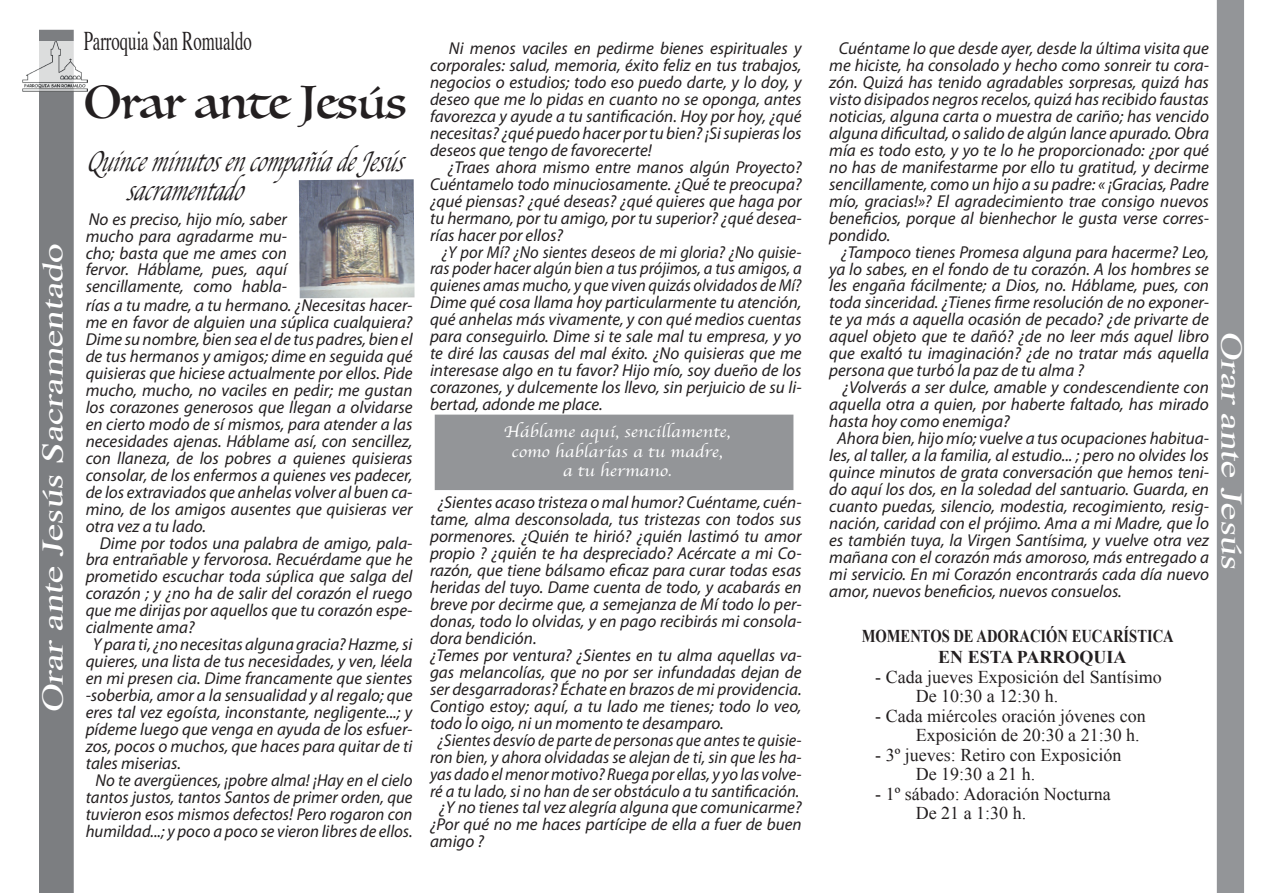
<style>
.page{position:relative;width:1263px;height:893px;background:#fff}
.page>*{position:absolute;margin:0;border:0;box-sizing:border-box;transform-origin:0 0}
.t1{font:45px "Luminari";color:#231f20}
.t2{font:italic 30px/28.5px "Apple Chancery";color:#231f20;scale:.68 1}
.t3{font:italic 30px "Times";color:#fff;scale:1.3 1}
.t4{font:27px "Times";color:#231f20;scale:.62 1}
.t5{font:18px/19.5px "Times New Roman";color:#231f20}
.t6{font:700 18px/21.6px "Times New Roman";color:#231f20;scale:.81 1}
.t7{font:italic 17.25px/17px "Myriad Pro";color:#231f20;text-align:justify}
.t8{font:italic 17.25px/17px "Myriad Pro";color:#231f20;text-align:justify;scale:.95 1}
.t9{font:italic 17.25px "Myriad Pro";color:#231f20;scale:.96 1}
.t10{font:16.5px/19.5px "Apple Chancery";color:#fff;text-align:center;scale:1.14 1}
</style>
<div class="page">
<div style="left:40px;top:31px;width:33px;height:861px;background:#7c7e81"></div>
<div style="left:39px;top:30px;width:35px;height:863px;border:2px solid #7c7e81"></div>
<img style="left:22px;top:41px;width:66px;height:50px">
<img style="left:299px;top:179px;width:116px;height:119px">
<div style="left:435px;top:415px;width:358px;height:75px;background:#939598"></div>
<div style="left:1217px;top:1px;width:26px;height:891px;background:#939598"></div>
<div style="left:1217px;top:0;width:27px;height:893px;border:2px solid #939598"></div>
<h2 class="t3" style="left:25px;top:713px;width:368px;rotate:-90deg">Orarante Jesús Sacramentado</h2>
<h3 class="t4" style="left:84px;top:16px;width:273px">Parroquia San Romualdo</h3>
<h1 class="t1" style="left:84px;top:64px;width:324px">Orar ante Jesús</h1>
<h2 class="t2" style="left:125px;top:147px;width:431px;text-indent:-40px">QuinceminutosencompañíadeJesús sacramentado</h2>
<p class="t7" style="left:86px;top:210px;width:203px">No es preciso, hijo mío, saber mucho para agradarme mu&shy;cho; basta que me ames con fervor. Háblame, pues, aquí sencillamente, como habla-</p>
<p class="t7" style="left:86px;top:297px;width:328px">rías a tu madre, a tu hermano. ¿Necesitas hacer&shy;me en favor de alguien una súplica cualquiera?<br>Dime su nombre, bien sea el de tus padres, bien el de tus hermanos y amigos; dime en seguida qué quisieras que hiciese actualmente por ellos. Pide mucho, mucho, no vaciles en pedir; me gustan los corazones generosos que llegan a olvidarse en cierto modo de sí mismos, para atender a las necesidades ajenas. Háblame así, con sencillez, con llaneza, de los pobres a quienes quisieras consolar, de los enfermos a quienes ves padecer, de los extraviados que anhelas volver al buen ca&shy;mino, de los amigos ausentes que quisieras ver otra vez a tu lado.</p>
<p class="t7" style="left:100px;top:534px;width:314px">Dime por todos una palabra de amigo, pala-</p>
<p class="t7" style="left:86px;top:551px;width:328px">bra entrañable y fervorosa. Recuérdame que he</p>
<p class="t7" style="left:86px;top:568px;width:328px">prometido escuchar toda súplica que salga del</p>
<p class="t7" style="left:86px;top:585px;width:328px">corazón ; y ¿no ha de salir del corazón el ruego</p>
<p class="t7" style="left:86px;top:602px;width:328px">que me dirijas por aquellos que tu corazón espe-</p>
<p class="t7" style="left:86px;top:619px;width:110px">cialmente ama?</p>
<p class="t7" style="left:93px;top:636px;width:321px">Y para ti, ¿no necesitas alguna gracia? Hazme, si</p>
<p class="t7" style="left:86px;top:653px;width:328px">quieres, una lista de tus necesidades, y ven, léela</p>
<p class="t7" style="left:86px;top:670px;width:328px">en mi presen cia. Dime francamente que sientes</p>
<p class="t7" style="left:86px;top:687px;width:328px">-soberbia, amor a la sensualidad y al regalo; que</p>
<p class="t7" style="left:86px;top:703px;width:328px">eres tal vez egoísta, inconstante, negligente...; y</p>
<p class="t7" style="left:86px;top:720px;width:328px">pídeme luego que venga en ayuda de los esfuer-</p>
<p class="t7" style="left:86px;top:737px;width:328px">zos, pocos o muchos, que haces para quitar de ti</p>
<p class="t7" style="left:86px;top:754px;width:97px">tales miserias.</p>
<p class="t7" style="left:96px;top:771px;width:318px">No te avergüences, ¡pobre alma! ¡Hay en el cielo</p>
<p class="t7" style="left:86px;top:788px;width:328px">tantos justos, tantos Santos de primer orden, que</p>
<p class="t7" style="left:86px;top:805px;width:328px">tuvieron esos mismos defectos! Pero rogaron con</p>
<p class="t7" style="left:86px;top:822px;width:328px">humildad...; y poco a poco se vieron libres de ellos.</p>
<p class="t7" style="left:430px;top:40px;width:373px;text-indent:19px">Ni menos vaciles en pedirme bienes espirituales y corporales: salud, memoria, éxito feliz en tus trabajos, negocios o estudios; todo eso puedo darte, y lo doy, y deseo que me lo pidas en cuanto no se oponga, antes favorezca y ayude a tu santificación. Hoy por hoy, ¿qué necesitas? ¿qué puedo hacer por tu bien? ¡Si supieras los deseos que tengo de favorecerte!</p>
<p class="t7" style="left:430px;top:158px;width:373px;text-indent:18px">¿Traes ahora mismo entre manos algún Proyecto?<br>Cuéntamelo todo minuciosamente. ¿Qué te preocupa? ¿qué piensas? ¿qué deseas? ¿qué quieres que haga por tu hermano, por tu amigo, por tu superior? ¿qué desea&shy;rías hacer por ellos?</p>
<p class="t8" style="left:430px;top:243px;width:393px;text-indent:12px">¿Y por Mí? ¿No sientes deseos de mi gloria? ¿No quisie&shy;ras poder hacer algún bien a tus prójimos, a tus amigos, a quienes amas mucho, y que viven quizás olvidados de Mí?<br>Dime qué cosa llama hoy particularmente tu atención, qué anhelas más vivamente, y con qué medios cuentas para conseguirlo. Dime si te sale mal tu empresa, y yo te diré las causas del mal éxito. ¿No quisieras que me interesase algo en tu favor? Hijo mío, soy dueño de los corazones, y dulcemente los llevo, sin perjuicio de su li&shy;bertad, adonde me place.</p>
<p class="t10" style="left:504px;top:422px;width:200px">Háblame aquí, sencillamente, como hablarías a tu madre,<br>a tu hermano.</p>
<p class="t7" style="left:438px;top:494px;width:365px">¿Sientes acaso tristeza o mal humor? Cuéntame, cuén-</p>
<p class="t7" style="left:430px;top:511px;width:373px">tame, alma desconsolada, tus tristezas con todos sus</p>
<p class="t7" style="left:430px;top:528px;width:373px">pormenores. ¿Quién te hirió? ¿quién lastimó tu amor</p>
<p class="t7" style="left:430px;top:545px;width:373px">propio ? ¿quién te ha despreciado? Acércate a mi Co-</p>
<p class="t7" style="left:430px;top:562px;width:373px">razón, que tiene bálsamo eficaz para curar todas esas</p>
<p class="t7" style="left:430px;top:579px;width:373px">heridas del tuyo. Dame cuenta de todo, y acabarás en</p>
<p class="t7" style="left:430px;top:595px;width:373px">breve por decirme que, a semejanza de Mí todo lo per-</p>
<p class="t7" style="left:430px;top:612px;width:373px">donas, todo lo olvidas, y en pago recibirás mi consola-</p>
<p class="t7" style="left:430px;top:629px;width:108px">dora bendición.</p>
<p class="t7" style="left:430px;top:646px;width:373px">¿Temes por ventura? ¿Sientes en tu alma aquellas va-</p>
<p class="t7" style="left:430px;top:663px;width:373px">gas melancolías, que no por ser infundadas dejan de</p>
<p class="t7" style="left:430px;top:680px;width:373px">ser desgarradoras? Échate en brazos de mi providencia.</p>
<p class="t7" style="left:430px;top:697px;width:373px">Contigo estoy; aquí, a tu lado me tienes; todo lo veo,</p>
<p class="t7" style="left:430px;top:714px;width:295px">todo lo oigo, ni un momento te desamparo.</p>
<p class="t9" style="left:438px;top:729px;width:381px">¿Sientes desvío de parte de personas que antes te quisie-</p>
<p class="t9" style="left:430px;top:746px;width:389px">ron bien, y ahora olvidadas se alejan de ti, sin que les ha-</p>
<p class="t9" style="left:430px;top:763px;width:389px">yas dado el menor motivo? Ruega por ellas, y yo las volve-</p>
<p class="t9" style="left:430px;top:780px;width:386px">ré a tu lado, si no han de ser obstáculo a tu santificación.</p>
<p class="t7" style="left:439px;top:799px;width:364px">¿Y no tienes tal vez alegría alguna que comunicarme?</p>
<p class="t7" style="left:430px;top:816px;width:373px">¿Por qué no me haces partícipe de ella a fuer de buen</p>
<p class="t7" style="left:430px;top:833px;width:56px">amigo ?</p>
<p class="t7" style="left:829px;top:40px;width:381px;text-indent:10px">Cuéntame lo que desde ayer, desde la última visita que me hiciste, ha consolado y hecho como sonreir tu cora&shy;zón. Quizá has tenido agradables sorpresas, quizá has visto disipados negros recelos, quizá has recibido faustas noticias, alguna carta o muestra de cariño; has vencido alguna dificultad, o salido de algún lance apurado. Obra mía es todo esto, y yo te lo he proporcionado: ¿por qué no has de manifestarme por ello tu gratitud, y decirme sencillamente, como un hijo a su padre: « ¡Gracias, Padre mío, gracias!»? El agradecimiento trae consigo nuevos beneficios, porque al bienhechor le gusta verse corres&shy;pondido.</p>
<p class="t7" style="left:829px;top:243px;width:381px;text-indent:12px">¿Tampoco tienes Promesa alguna para hacerme? Leo, ya lo sabes, en el fondo de tu corazón. A los hombres se les engaña fácilmente; a Dios, no. Háblame, pues, con toda sinceridad. ¿Tienes firme resolución de no exponer&shy;te ya más a aquella ocasión de pecado? ¿de privarte de aquel objeto que te dañó? ¿de no leer más aquel libro que exaltó tu imaginación? ¿de no tratar más aquella persona que turbó la paz de tu alma ?</p>
<p class="t7" style="left:842px;top:379px;width:368px">¿Volverás a ser dulce, amable y condescendiente con</p>
<p class="t7" style="left:829px;top:396px;width:381px">aquella otra a quien, por haberte faltado, has mirado</p>
<p class="t7" style="left:829px;top:412px;width:182px">hasta hoy como enemiga?</p>
<p class="t7" style="left:837px;top:429px;width:373px">Ahora bien, hijo mío; vuelve a tus ocupaciones habitua-</p>
<p class="t7" style="left:829px;top:446px;width:381px">les, al taller, a la familia, al estudio... ; pero no olvides los</p>
<p class="t7" style="left:829px;top:463px;width:381px">quince minutos de grata conversación que hemos teni-</p>
<p class="t7" style="left:829px;top:480px;width:381px">do aquí los dos, en la soledad del santuario. Guarda, en</p>
<p class="t7" style="left:829px;top:497px;width:381px">cuanto puedas, silencio, modestia, recogimiento, resig-</p>
<p class="t7" style="left:829px;top:514px;width:381px">nación, caridad con el prójimo. Ama a mi Madre, que lo</p>
<p class="t7" style="left:829px;top:531px;width:381px">es también tuya, la Virgen Santísima, y vuelve otra vez</p>
<p class="t7" style="left:829px;top:548px;width:381px">mañana con el corazón más amoroso, más entregado a</p>
<p class="t7" style="left:829px;top:565px;width:381px">mi servicio. En mi Corazón encontrarás cada día nuevo</p>
<p class="t7" style="left:829px;top:582px;width:294px">amor, nuevos beneficios, nuevos consuelos.</p>
<p class="t6" style="left:938px;top:624px;width:292px;text-indent:-76px">MOMENTOS DE ADORACIÓN EUCARÍSTICA<br>EN ESTA PARROQUIA</p>
<p class="t5" style="left:916px;top:667px;width:247px;text-indent:-40px">- Cada jueves Exposición del Santísimo<br>De 10:30 a 12:30 h.</p>
<p class="t5" style="left:916px;top:706px;width:231px;text-indent:-40px">- Cada miércoles oración jóvenes con<br>Exposición de 20:30 a 21:30 h.</p>
<p class="t5" style="left:916px;top:745px;width:207px;text-indent:-40px">- 3º jueves: Retiro con Exposición<br>De 19:30 a 21 h.</p>
<p class="t5" style="left:916px;top:784px;width:197px;text-indent:-40px">- 1º sábado: Adoración Nocturna<br>De 21 a 1:30 h.</p>
<h2 class="t3" style="left:1259px;top:331px;width:191px;rotate:90deg">Orarante Jesús</h2>
</div>
